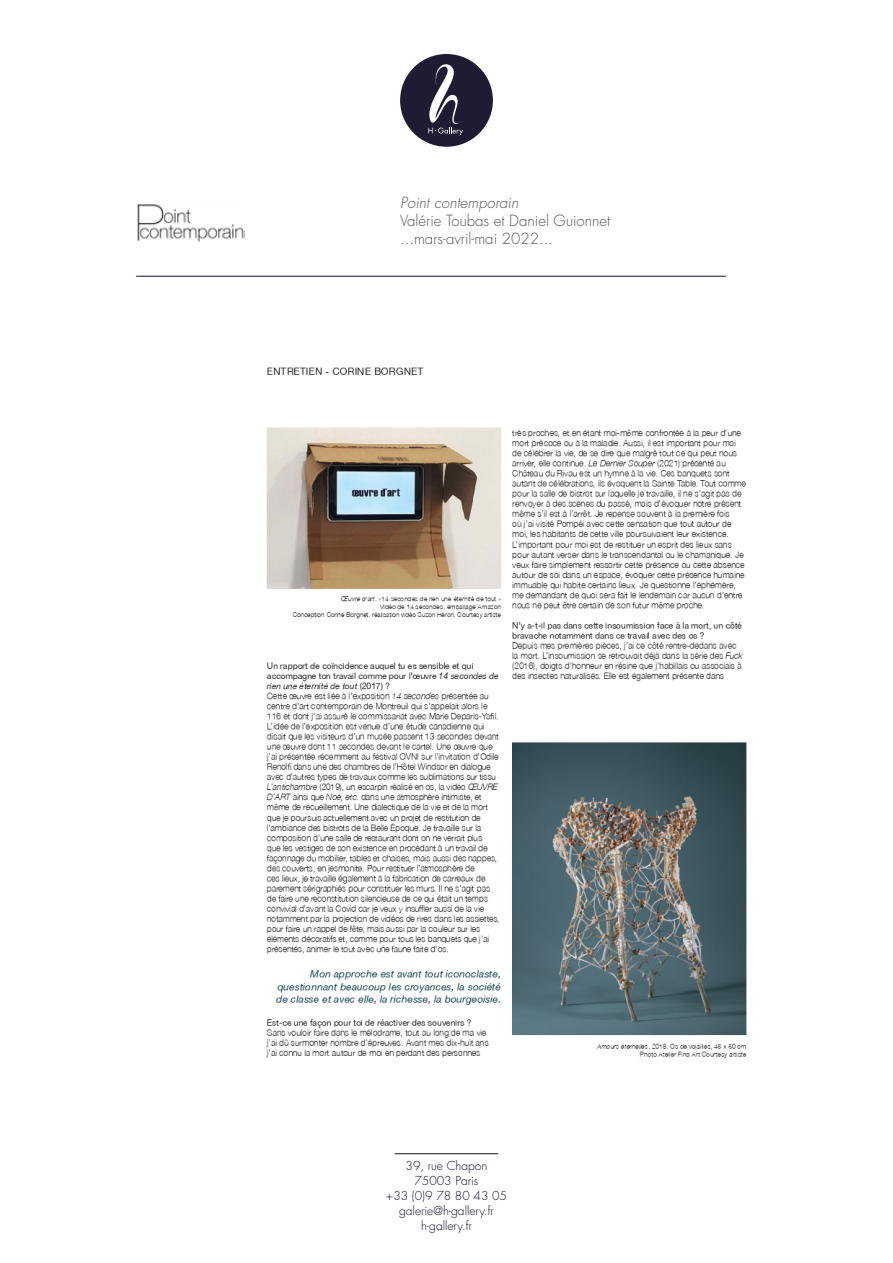
<style>
.page{position:relative;width:893px;height:1263px;background:#fff}
.page>*{position:absolute;margin:0;border:0;box-sizing:border-box;transform-origin:0 0}
.t1{font:300 15px/18px "Futura Std";color:#575756}
.t2{font:italic 300 15px "Futura Std";color:#575756}
.t3{font:300 12px/15px "Futura Std";color:#120e36;text-align:center}
</style>
<div class="page">
<div style="left:400px;top:54px;width:93px;height:93px;background:#1e1b32;border-radius:50%"></div>
<svg style="left:428px;top:64px;width:35px;height:71px"></svg>
<hr style="left:395px;top:1153px;width:103px;height:1px;background:#120e36">
<img style="left:266px;top:367px;width:481px;height:692px">
<img style="left:137px;top:204px;width:107px;height:38px">
<hr style="left:136px;top:276px;width:590px;height:1px;background:#120e36">
<p class="t2" style="left:400px;top:194px;width:120px">Point contemporain</p>
<p class="t1" style="left:400px;top:212px;width:212px">Valérie Toubas et Daniel Guionnet ...mars-avril-mai 2022...</p>
<p class="t3" style="left:386px;top:1159px;width:123px">39, rue Chapon<br>75003 Paris<br>+33 (0)9 78 80 43 05 galerie@h-gallery.fr h-gallery.fr</p>
</div>
